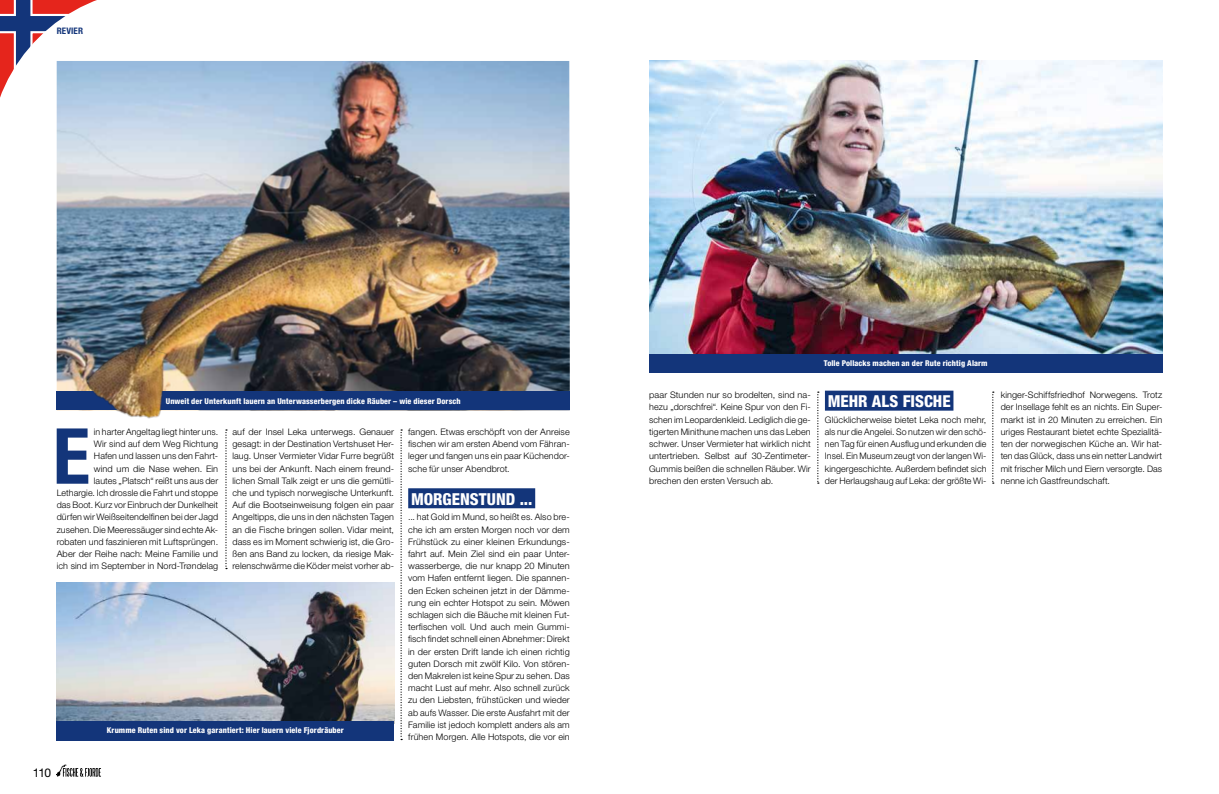
<style>
.page{position:relative;width:1219px;height:794px;background:#fff}
.page>*{position:absolute;margin:0;border:0;box-sizing:border-box;transform-origin:0 0}
.t1{font:700 condensed 77.3px "Helvetica Neue LT Std";color:#13357a}
.t2{font:800 condensed 16.5px "Helvetica Neue LT Std";color:#fff}
.t3{font:12px "Helvetica Neue LT Std";color:#000}
.t4{font:300 9px/12.2px "Helvetica Neue LT Std";letter-spacing:.01em;color:#000;text-align:justify}
.t5{font:700 condensed 9px "Helvetica Neue LT Std";letter-spacing:.01em;color:#13357a}
.t6{font:800 condensed 8px "Helvetica Neue LT Std";letter-spacing:.015em;color:#fff}
</style>
<div class="page">
<svg style="left:57px;top:764px;width:44px;height:13px"></svg>
<svg style="left:0;top:0;width:97px;height:146px"></svg>
<img style="left:649px;top:61px;width:513px;height:293px">
<img style="left:57px;top:583px;width:337px;height:138px">
<div style="left:57px;top:721px;width:337px;height:19px;background:#13357a"></div>
<div style="left:649px;top:354px;width:513px;height:19px;background:#13357a"></div>
<svg style="left:400px;top:429px;width:2px;height:311px"></svg>
<svg style="left:817px;top:391px;width:2px;height:93px"></svg>
<svg style="left:992px;top:391px;width:2px;height:93px"></svg>
<svg style="left:225px;top:429px;width:2px;height:140px"></svg>
<div style="left:408px;top:488px;width:127px;height:20px;background:#13357a"></div>
<img style="left:57px;top:61px;width:513px;height:358px">
<div style="left:825px;top:390px;width:128px;height:20px;background:#13357a"></div>
<p class="t5" style="left:57px;top:25px;width:28px">REVIER</p>
<p class="t6" style="left:166px;top:396px;width:296px">Unweit der Unterkunft lauern an Unterwasserbergen dicke Räuber – wie dieser Dorsch</p>
<p class="t4" style="left:408px;top:425px;width:163px">fangen. Etwas erschöpft von der Anreise fischen wir am ersten Abend vom Fähran&shy;leger und fangen uns ein paar Küchendor&shy;sche für unser Abendbrot.</p>
<h2 class="t2" style="left:411px;top:489px;width:123px">MORGENSTUND ...</h2>
<p class="t4" style="left:408px;top:511px;width:163px">... hat Gold im Mund, so heißt es. Also bre&shy;che ich am ersten Morgen noch vor dem Frühstück zu einer kleinen Erkundungs&shy;fahrt auf. Mein Ziel sind ein paar Unter&shy;wasserberge, die nur knapp 20 Minuten vom Hafen entfernt liegen. Die spannen&shy;den Ecken scheinen jetzt in der Dämme&shy;rung ein echter Hotspot zu sein. Möwen schlagen sich die Bäuche mit kleinen Fut&shy;terfischen voll. Und auch mein Gummi&shy;fisch findet schnell einen Abnehmer: Direkt in der ersten Drift lande ich einen richtig guten Dorsch mit zwölf Kilo. Von stören&shy;den Makrelen ist keine Spur zu sehen. Das macht Lust auf mehr. Also schnell zurück zu den Liebsten, frühstücken und wieder ab aufs Wasser. Die erste Ausfahrt mit der Familie ist jedoch komplett anders als am frühen Morgen. Alle Hotspots, die vor ein</p>
<p class="t4" style="left:57px;top:425px;width:163px;text-align:right">in harter Angeltag liegt hinter uns.<br>Wir sind auf dem Weg Richtung<br>Hafen und lassen uns den Fahrt-<br>wind um die Nase wehen. Ein<br>lautes „Platsch“ reißt uns aus der Lethargie. Ich drossle die Fahrt und stoppe das Boot. Kurz vor Einbruch der Dunkelheit dürfen wir Weißseitendelfinen bei der Jagd zusehen. Die Meeressäuger sind echte Ak&shy;robaten und faszinieren mit Luftsprüngen.<br>Aber der Reihe nach: Meine Familie und ich sind im September in Nord-Trøndelag</p>
<p class="t4" style="left:232px;top:425px;width:163px">auf der Insel Leka unterwegs. Genauer gesagt: in der Destination Vertshuset Her&shy;laug. Unser Vermieter Vidar Furre begrüßt uns bei der Ankunft. Nach einem freund&shy;lichen Small Talk zeigt er uns die gemütli&shy;che und typisch norwegische Unterkunft.<br>Auf die Bootseinweisung folgen ein paar Angeltipps, die uns in den nächsten Tagen an die Fische bringen sollen. Vidar meint, dass es im Moment schwierig ist, die Gro&shy;ßen ans Band zu locken, da riesige Mak&shy;relenschwärme die Köder meist vorher ab-</p>
<h1 class="t1" style="left:53px;top:409px;width:39px">E</h1>
<p class="t6" style="left:107px;top:725px;width:239px">Krumme Ruten sind vor Leka garantiert: Hier lauern viele Fjordräuber</p>
<h3 class="t3" style="left:33px;top:765px;width:20px">110</h3>
<p class="t6" style="left:824px;top:358px;width:165px">Tolle Pollacks machen an der Rute richtig Alarm</p>
<p class="t4" style="left:649px;top:389px;width:163px">paar Stunden nur so brodelten, sind na&shy;hezu „dorschfrei“. Keine Spur von den Fi&shy;schen im Leopardenkleid. Lediglich die ge&shy;tigerten Minithune machen uns das Leben schwer. Unser Vermieter hat wirklich nicht untertrieben. Selbst auf 30-Zentimeter-Gummis beißen die schnellen Räuber. Wir brechen den ersten Versuch ab.</p>
<h2 class="t2" style="left:828px;top:391px;width:124px">MEHR ALS FISCHE</h2>
<p class="t4" style="left:825px;top:413px;width:163px">Glücklicherweise bietet Leka noch mehr, als nur die Angelei. So nutzen wir den schö&shy;nen Tag für einen Ausflug und erkunden die Insel. Ein Museum zeugt von der langen Wi&shy;kingergeschichte. Außerdem befindet sich der Herlaugshaug auf Leka: der größte Wi-</p>
<p class="t4" style="left:1001px;top:389px;width:163px">kinger-Schiffsfriedhof Norwegens. Trotz der Insellage fehlt es an nichts. Ein Super&shy;markt ist in 20 Minuten zu erreichen. Ein uriges Restaurant bietet echte Spezialitä&shy;ten der norwegischen Küche an. Wir hat&shy;ten das Glück, dass uns ein netter Landwirt mit frischer Milch und Eiern versorgte. Das nenne ich Gastfreundschaft.</p>
</div>
